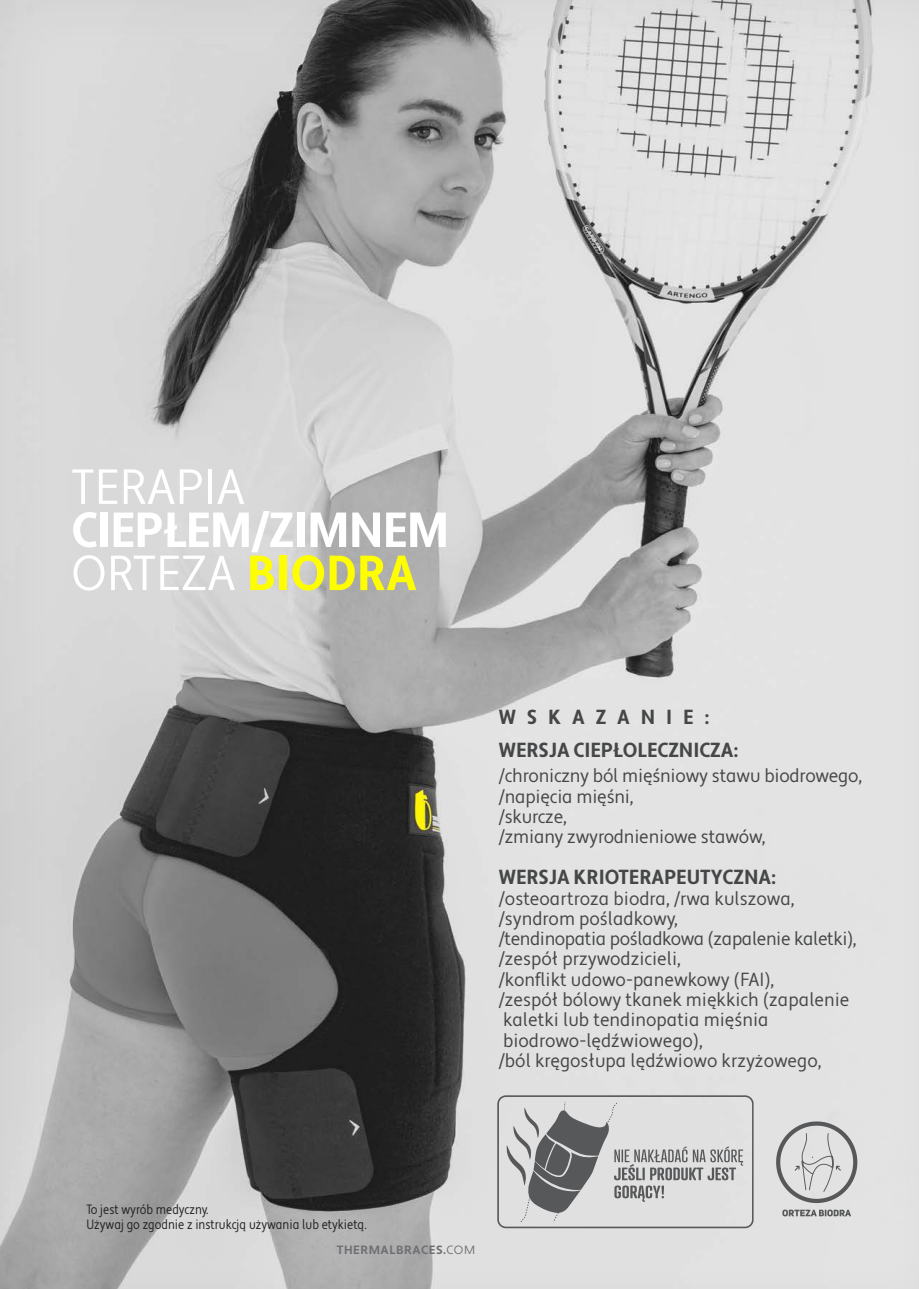
<style>
.page{position:relative;width:919px;height:1289px;background:#fff}
.page>*{position:absolute;margin:0;border:0;box-sizing:border-box;transform-origin:0 0}
.t1{font:condensed 49.2px "Apertura";color:#fff}
.t2{font:700 condensed 49.2px "Apertura";letter-spacing:-.02em;color:#fff}
.t3{font:700 condensed 20.4px "Apertura";color:#454647}
.t4{font:700 condensed 20.4px "Apertura";letter-spacing:.52em;color:#454647}
.t5{font:condensed 18.9px "Apertura";color:#454647}
.t6{font:condensed 18.9px "Apertura";letter-spacing:-.02em;color:#454647}
.t7{font:condensed 13.5px "Apertura";color:#231f20;scale:.93 1}
.t8{font:700 12px "Apertura";letter-spacing:.05em;color:#6f7073}
.s1{font-weight:700;color:#fefe01}
.s2{font-weight:400}
</style>
<div class="page">
<div style="left:0;top:0;width:918px;height:1288px;background:#231f20;opacity:.07"></div>
<svg style="left:497px;top:1095px;width:256px;height:133px;background:#bfc0c0"></svg>
<svg style="left:764px;top:1120px;width:103px;height:99px;background:#cdcdcd"></svg>
<p class="t1" style="left:71px;top:457px;width:175px">TERAPIA</p>
<p class="t2" style="left:71px;top:500px;width:379px">CIEPŁEM/ZIMNEM</p>
<p class="t1" style="left:71px;top:543px;width:347px">ORTEZA <span class="s1">BIODRA</span></p>
<p class="t4" style="left:499px;top:704px;width:211px">WSKAZANIE:</p>
<p class="t3" style="left:499px;top:737px;width:240px">WERSJA CIEPŁOLECZNICZA:</p>
<p class="t5" style="left:499px;top:764px;width:365px">/chroniczny ból mięśniowy stawu biodrowego,</p>
<p class="t5" style="left:499px;top:784px;width:136px">/napięcia mięśni,</p>
<p class="t5" style="left:499px;top:805px;width:70px">/skurcze,</p>
<p class="t5" style="left:499px;top:825px;width:268px">/zmiany zwyrodnieniowe stawów,</p>
<p class="t3" style="left:499px;top:864px;width:278px">WERSJA KRIOTERAPEUTYCZNA:</p>
<p class="t5" style="left:499px;top:886px;width:297px">/osteoartroza biodra, /rwa kulszowa,</p>
<p class="t5" style="left:499px;top:907px;width:180px">/syndrom pośladkowy,</p>
<p class="t6" style="left:499px;top:927px;width:359px">/tendinopatia pośladkowa (zapalenie kaletki),</p>
<p class="t5" style="left:499px;top:947px;width:184px">/zespół przywodzicieli,</p>
<p class="t5" style="left:499px;top:967px;width:277px">/konflikt udowo-panewkowy (FAI),</p>
<p class="t5" style="left:499px;top:988px;width:352px">/zespół bólowy tkanek miękkich (zapalenie</p>
<p class="t5" style="left:503px;top:1008px;width:267px">kaletki lub tendinopatia mięśnia</p>
<p class="t5" style="left:503px;top:1028px;width:201px">biodrowo-lędźwiowego),</p>
<p class="t5" style="left:499px;top:1048px;width:324px">/ból kręgosłupa lędźwiowo krzyżowego,</p>
<p class="t7" style="left:86px;top:1201px;width:133px">To jest wyrób medyczny.</p>
<p class="t7" style="left:86px;top:1216px;width:303px">Używaj go zgodnie z instrukcją używania lub etykietą.</p>
<p class="t8" style="left:337px;top:1242px;width:140px">THERMALBRACES.<span class="s2">COM</span></p>
</div>
